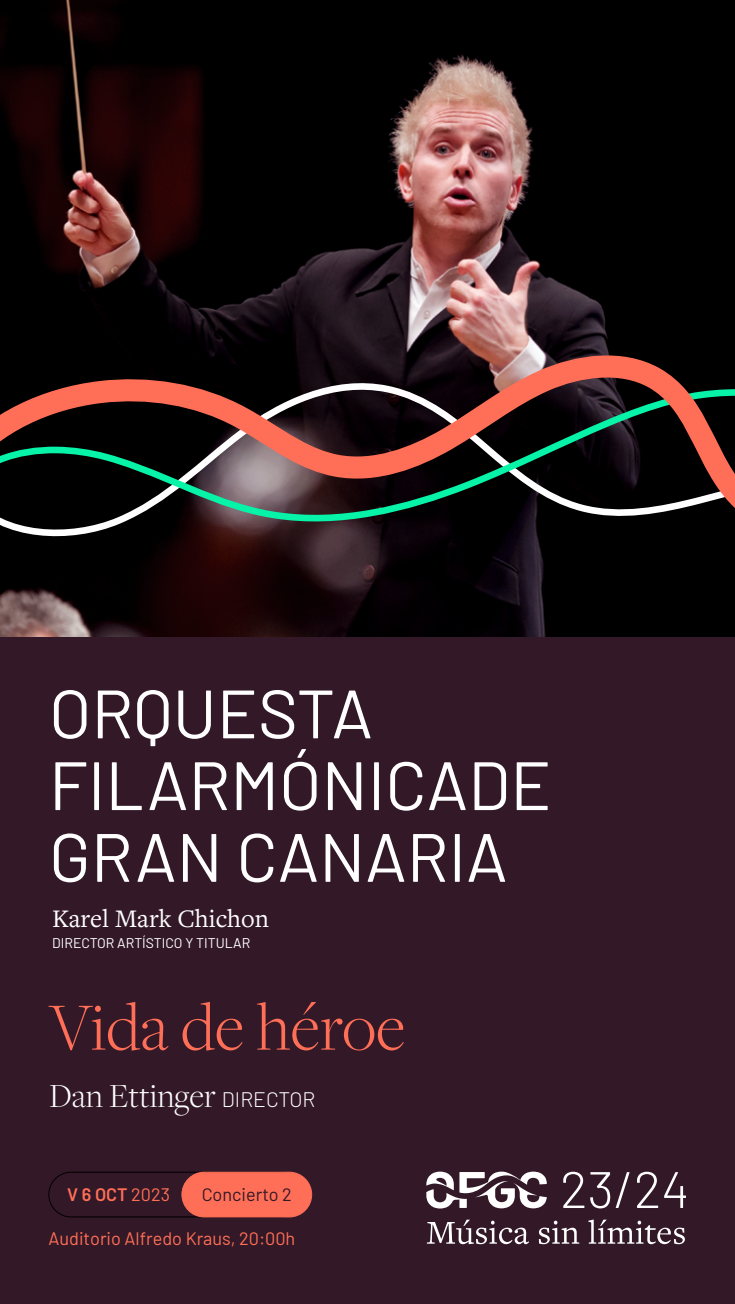
<style>
.page{position:relative;width:735px;height:1304px;background:#331827}
.page>*{position:absolute;margin:0;border:0;box-sizing:border-box;transform-origin:0 0}
.t1{font:300 70px "Freight Disp Pro";color:#ff6f57}
.t2{font:68.25px/71.8px "Barlow";color:#fff}
.t3{font:300 35px "Freight Disp Pro";color:#fff}
.t4{font:26.25px "Freight Text Pro";color:#fff}
.t5{font:18.03px "Barlow";color:#ff6f57}
.t6{font:18.03px "Barlow";color:#331827}
.t7{font:600 18.03px "Barlow";color:#ff6f57}
.t8{font:14px "Barlow";color:#fff}
.s1{font-family:"Barlow";font-size:21px}
.s2{font-weight:400}
</style>
<div class="page">
<img style="left:0;top:0;width:735px;height:636px">
<svg style="left:0;top:253px;width:735px;height:308px;background:#312322"></svg>
<svg style="left:563px;top:1171px;width:21px;height:37px"></svg>
<svg style="left:590px;top:1172px;width:20px;height:36px"></svg>
<svg style="left:616px;top:1172px;width:14px;height:36px"></svg>
<svg style="left:637px;top:1171px;width:21px;height:37px"></svg>
<svg style="left:664px;top:1172px;width:22px;height:36px"></svg>
<svg style="left:427px;top:1219px;width:102px;height:25px"></svg>
<svg style="left:539px;top:1220px;width:40px;height:24px"></svg>
<svg style="left:588px;top:1219px;width:97px;height:25px"></svg>
<svg style="left:426px;top:1171px;width:121px;height:37px"></svg>
<div style="left:49px;top:1172px;width:254px;height:45px;border:1px solid #000;border-radius:22px"></div>
<div style="left:182px;top:1172px;width:130px;height:45px;background:#ff6f57;border-radius:22px"></div>
<div style="left:182px;top:1172px;width:130px;height:45px;border:1px solid #ff6f57;border-radius:22px"></div>
<p class="t2" style="left:49px;top:672px;width:504px">ORQUESTA<br>FILARMÓNICADE<br>GRAN CANARIA</p>
<p class="t4" style="left:52px;top:901px;width:218px">Karel Mark Chichon</p>
<p class="t8" style="left:52px;top:933px;width:200px">DIRECTOR ARTÍSTICO Y TITULAR</p>
<p class="t1" style="left:49px;top:982px;width:358px">Vida de héroe</p>
<p class="t3" style="left:49px;top:1073px;width:268px">Dan Ettinger <span class="s1">DIRECTOR</span></p>
<p class="t7" style="left:67px;top:1181px;width:104px">V 6 OCT <span class="s2">2023</span></p>
<p class="t6" style="left:202px;top:1181px;width:92px">Concierto 2</p>
<p class="t5" style="left:49px;top:1225px;width:248px">Auditorio Alfredo Kraus, 20:00h</p>
</div>
